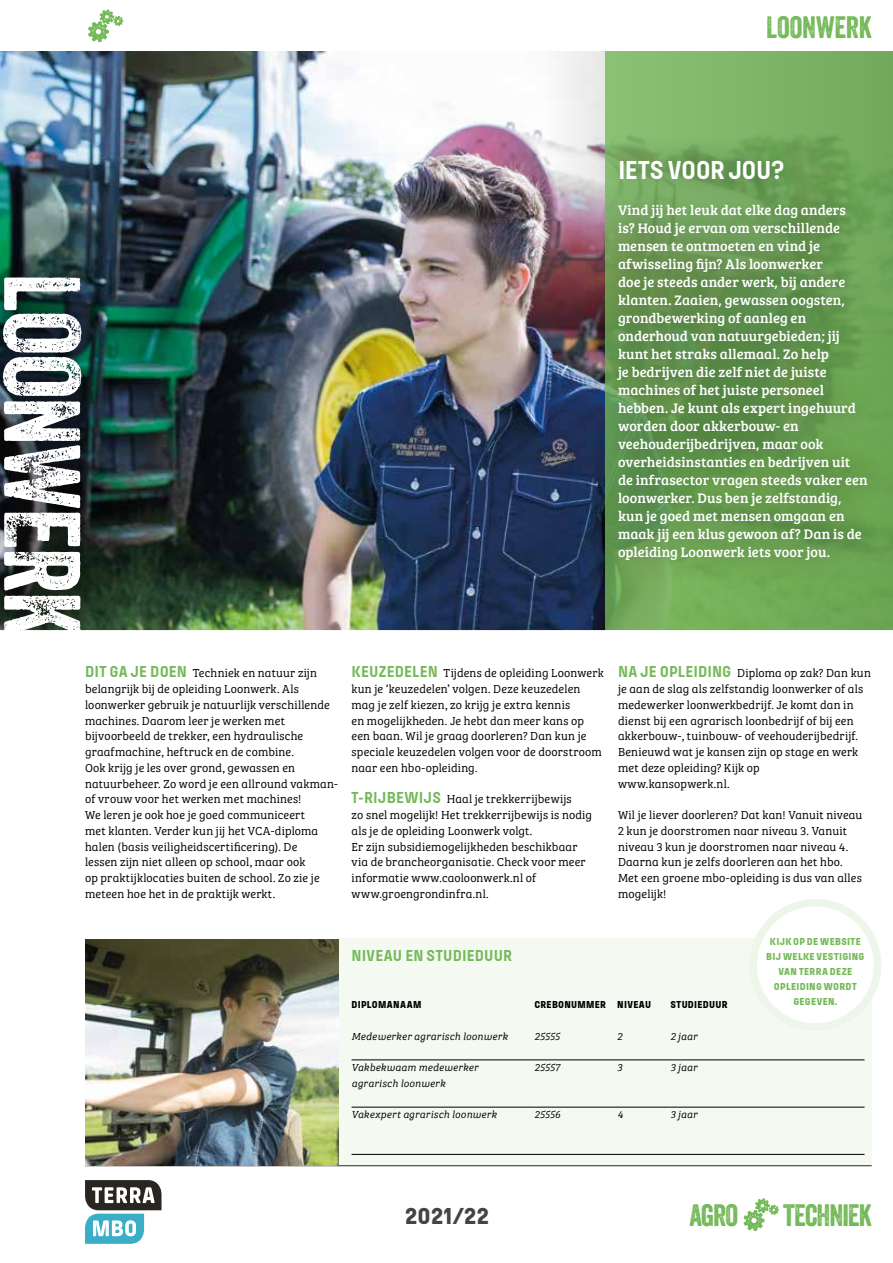
<style>
.page{position:relative;width:893px;height:1263px;background:#fff}
.page>*{position:absolute;margin:0;border:0;box-sizing:border-box;transform-origin:0 0}
.t1{font:105px "Veneer Two";letter-spacing:-.015em;color:#fff}
.t2{font:30px "Veneer Two";letter-spacing:-.025em;color:#74b959}
.t3{font:30px "Veneer Two";letter-spacing:-.005em;color:#74b959}
.t4{font:700 27px "Pilcrow";letter-spacing:-.02em;color:#fff}
.t5{font:800 24px "Pilcrow";letter-spacing:.005em;color:#49433f}
.t6{font:700 16.5px "Pilcrow";letter-spacing:.005em;color:#74b959}
.t7{font:14.25px/18px "Bree Serif";letter-spacing:.005em;color:#fff}
.t8{font:300 12px/15.8px "Bree Serif";letter-spacing:.015em;color:#000}
.t9{font:italic 300 10.5px "Bree Serif";letter-spacing:.015em;color:#000}
.t10{font:800 10.5px/15px "Pilcrow";letter-spacing:.035em;color:#74b959;text-align:center}
.t11{font:800 10.5px "Pilcrow";letter-spacing:.03em;color:#000}
.s1{font-family:"Pilcrow";font-weight:700;font-size:16.5px;color:#74b959}
.s2{font-family:"Veneer Extras";font-size:52.5px}
</style>
<div class="page">
<img style="left:0;top:51px;width:477px;height:579px">
<div style="left:0;top:216px;width:141px;height:475px;background:#000;opacity:.4"></div>
<img style="left:477px;top:51px;width:128px;height:579px">
<svg style="left:605px;top:51px;width:288px;height:579px;background:#7ab262"></svg>
<div style="left:591px;top:133px;width:301px;height:452px;background:#000;opacity:.5"></div>
<svg style="left:0;top:630px;width:893px;height:295px"></svg>
<div style="left:339px;top:938px;width:533px;height:227px;background:#f4f9f1"></div>
<hr style="left:351px;top:1059px;width:513px;height:1px;background:#000">
<hr style="left:351px;top:1107px;width:513px;height:1px;background:#000">
<hr style="left:351px;top:1154px;width:513px;height:1px;background:#000">
<svg style="left:88px;top:9px;width:35px;height:33px"></svg>
<svg style="left:85px;top:1180px;width:76px;height:64px"></svg>
<hr style="left:85px;top:1165px;width:787px;height:1px;background:#292521">
<img style="left:85px;top:939px;width:254px;height:226px">
<div style="left:753px;top:903px;width:124px;height:124px;background:#fff;border-radius:50%"></div>
<div style="left:749px;top:899px;width:132px;height:132px;border:8px solid #eef5e9;border-radius:50%"></div>
<h2 class="t3" style="left:766px;top:9px;width:107px">LOONWERK</h2>
<h1 class="t1" style="left:106px;top:273px;width:365px;rotate:90deg">LOONWERK</h1>
<p class="t8" style="left:85px;top:665px;width:255px"><span class="s1">DIT GA JE DOEN</span> Techniek en natuur zijn belangrijk bij de opleiding Loonwerk. Als loonwerker gebruik je natuurlijk verschillende machines. Daarom leer je werken met bijvoorbeeld de trekker, een hydraulische graafmachine, heftruck en de combine.<br>Ook krijg je les over grond, gewassen en natuurbeheer. Zo word je een allround vakman&shy;of vrouw voor het werken met machines!<br>We leren je ook hoe je goed communiceert<br>met klanten. Verder kun jij het VCA-diploma halen (basis veiligheidscertificering). De<br>lessen zijn niet alleen op school, maar ook<br>op praktijklocaties buiten de school. Zo zie je meteen hoe het in de praktijk werkt.</p>
<p class="t8" style="left:351px;top:665px;width:254px"><span class="s1">KEUZEDELEN</span> Tijdens de opleiding Loonwerk kun je ‘keuzedelen’ volgen. Deze keuzedelen mag je zelf kiezen, zo krijg je extra kennis<br>en mogelijkheden. Je hebt dan meer kans op een baan. Wil je graag doorleren? Dan kun je speciale keuzedelen volgen voor de doorstroom naar een hbo-opleiding.</p>
<p class="t8" style="left:351px;top:791px;width:242px"><span class="s1">T-RIJBEWIJS</span> Haal je trekkerrijbewijs<br>zo snel mogelijk! Het trekkerrijbewijs is nodig als je de opleiding Loonwerk volgt.<br>Er zijn subsidiemogelijkheden beschikbaar via de brancheorganisatie. Check voor meer informatie www.caoloonwerk.nl of www.groengrondinfra.nl.</p>
<h3 class="t4" style="left:618px;top:156px;width:168px">IETS VOOR JOU?</h3>
<p class="t7" style="left:618px;top:200px;width:251px">Vind jij het leuk dat elke dag anders<br>is? Houd je ervan om verschillende mensen te ontmoeten en vind je afwisseling fijn? Als loonwerker<br>doe je steeds ander werk, bij andere klanten. Zaaien, gewassen oogsten, grondbewerking of aanleg en onderhoud van natuurgebieden; jij kunt het straks allemaal. Zo help<br>je bedrijven die zelf niet de juiste machines of het juiste personeel hebben. Je kunt als expert ingehuurd worden door akkerbouw- en veehouderijbedrijven, maar ook overheidsinstanties en bedrijven uit de infrasector vragen steeds vaker een loonwerker. Dus ben je zelfstandig, kun je goed met mensen omgaan en maak jij een klus gewoon af? Dan is de opleiding Loonwerk iets voor jou.</p>
<p class="t8" style="left:618px;top:665px;width:254px"><span class="s1">NA JE OPLEIDING</span> Diploma op zak? Dan kun je aan de slag als zelfstandig loonwerker of als medewerker loonwerkbedrijf. Je komt dan in dienst bij een agrarisch loonbedrijf of bij een akkerbouw-, tuinbouw- of veehouderijbedrijf.<br>Benieuwd wat je kansen zijn op stage en werk met deze opleiding? Kijk op www.kansopwerk.nl.</p>
<p class="t8" style="left:618px;top:806px;width:246px">Wil je liever doorleren? Dat kan! Vanuit niveau 2 kun je doorstromen naar niveau 3. Vanuit niveau 3 kun je doorstromen naar niveau 4.<br>Daarna kun je zelfs doorleren aan het hbo.<br>Met een groene mbo-opleiding is dus van alles mogelijk!</p>
<h3 class="t6" style="left:351px;top:947px;width:162px">NIVEAU EN STUDIEDUUR</h3>
<p class="t11" style="left:351px;top:999px;width:71px">DIPLOMANAAM</p>
<p class="t11" style="left:534px;top:999px;width:118px">CREBONUMMER NIVEAU</p>
<p class="t11" style="left:670px;top:999px;width:59px">STUDIEDUUR</p>
<p class="t9" style="left:351px;top:1028px;width:158px">Medewerker agrarisch loonwerk</p>
<p class="t9" style="left:534px;top:1028px;width:27px">25555</p>
<p class="t9" style="left:617px;top:1028px;width:7px">2</p>
<p class="t9" style="left:670px;top:1028px;width:28px">2 jaar</p>
<p class="t9" style="left:352px;top:1060px;width:128px">Vakbekwaam medewerker</p>
<p class="t9" style="left:534px;top:1060px;width:27px">25557</p>
<p class="t9" style="left:617px;top:1060px;width:7px">3</p>
<p class="t9" style="left:670px;top:1060px;width:28px">3 jaar</p>
<p class="t9" style="left:352px;top:1075px;width:95px">agrarisch loonwerk</p>
<p class="t9" style="left:352px;top:1107px;width:147px">Vakexpert agrarisch loonwerk</p>
<p class="t9" style="left:534px;top:1107px;width:27px">25556</p>
<p class="t9" style="left:617px;top:1107px;width:7px">4</p>
<p class="t9" style="left:670px;top:1107px;width:28px">3 jaar</p>
<p class="t10" style="left:766px;top:934px;width:100px">KIJK OP DE WEBSITE<br>BIJ WELKE VESTIGING<br>VAN TERRA DEZE<br>OPLEIDING WORDT<br>GEGEVEN.</p>
<h3 class="t5" style="left:405px;top:1203px;width:86px">2021/22</h3>
<h2 class="t2" style="left:689px;top:1197px;width:184px">AGRO<span class="s2">Q</span>TECHNIEK</h2>
</div>
